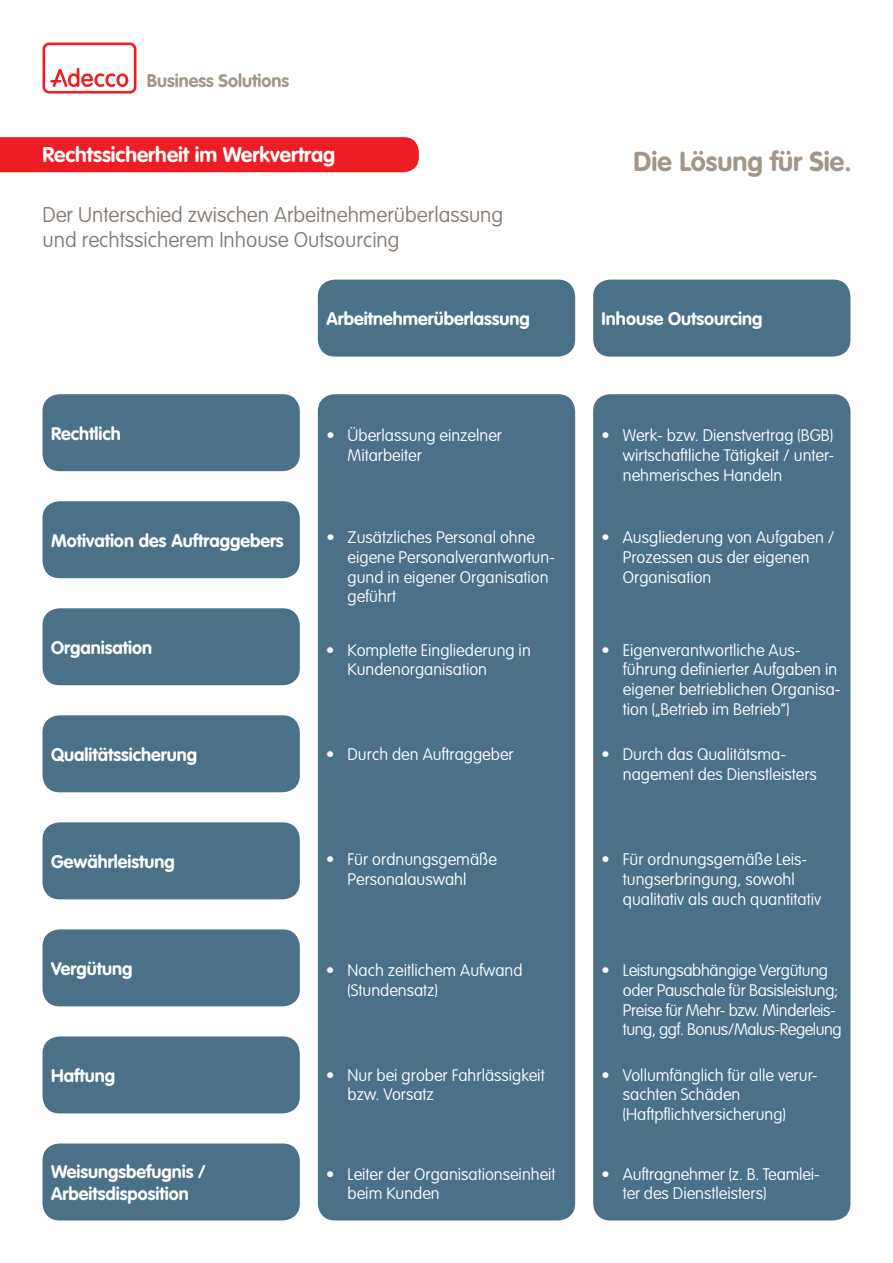
<style>
.page{position:relative;width:893px;height:1263px;background:#fff}
.page>*{position:absolute;margin:0;border:0;box-sizing:border-box;transform-origin:0 0}
.t1{font:700 27px "VAG Rounded Std";color:#a19689}
.t2{font:100 21px/25.2px "VAG Rounded Std";color:#837a73}
.t3{font:700 21px "VAG Rounded Std";color:#fff}
.t4{font:700 18px/21.6px "VAG Rounded Std";color:#fff}
.t5{font:700 18px "VAG Rounded Std";color:#a19689}
.t6{font:100 16.5px/19.8px "VAG Rounded Std";color:#fff}
.t7{font:100 16.5px/19.8px "VAG Rounded Std";letter-spacing:-.02em;color:#fff}
</style>
<div class="page">
<div style="left:0;top:137px;width:419px;height:35px;background:#ee1d23"></div>
<div style="left:43px;top:43px;width:93px;height:51px;border:3px solid #ee1d23;border-radius:5px"></div>
<svg style="left:50px;top:68px;width:78px;height:19px"></svg>
<div style="left:43px;top:394px;width:257px;height:77px;background:#4b7189;border-radius:17px"></div>
<div style="left:43px;top:501px;width:257px;height:77px;background:#4b7189;border-radius:17px"></div>
<div style="left:43px;top:608px;width:257px;height:77px;background:#4b7189;border-radius:17px"></div>
<div style="left:43px;top:715px;width:257px;height:77px;background:#4b7189;border-radius:17px"></div>
<div style="left:43px;top:822px;width:257px;height:77px;background:#4b7189;border-radius:17px"></div>
<div style="left:43px;top:929px;width:257px;height:77px;background:#4b7189;border-radius:17px"></div>
<div style="left:43px;top:1036px;width:257px;height:77px;background:#4b7189;border-radius:17px"></div>
<div style="left:43px;top:1143px;width:257px;height:77px;background:#4b7189;border-radius:17px"></div>
<div style="left:318px;top:280px;width:257px;height:77px;background:#4b7189;border-radius:17px"></div>
<div style="left:318px;top:394px;width:257px;height:826px;background:#4b7189;border-radius:17px"></div>
<div style="left:593px;top:280px;width:257px;height:77px;background:#4b7189;border-radius:17px"></div>
<div style="left:593px;top:394px;width:257px;height:826px;background:#4b7189;border-radius:17px"></div>
<p class="t5" style="left:147px;top:70px;width:144px">Business Solutions</p>
<p class="t3" style="left:43px;top:142px;width:294px">Rechtssicherheit im Werkvertrag</p>
<p class="t2" style="left:43px;top:202px;width:462px">Der Unterschied zwischen Arbeitnehmerüberlassung und rechtssicherem Inhouse Outsourcing</p>
<h1 class="t1" style="left:634px;top:146px;width:219px">Die Lösung für Sie.</h1>
<p class="t4" style="left:326px;top:309px;width:205px">Arbeitnehmerüberlassung</p>
<p class="t4" style="left:602px;top:309px;width:162px">Inhouse Outsourcing</p>
<p class="t4" style="left:51px;top:423px;width:71px">Rechtlich</p>
<p class="t6" style="left:348px;top:426px;width:156px;text-indent:-21px">• Überlassung einzelner<br>Mitarbeiter</p>
<p class="t6" style="left:623px;top:426px;width:213px;text-align:justify;text-indent:-21px">• Werk- bzw. Dienstvertrag (BGB) wirtschaftliche Tätigkeit / unter&shy;nehmerisches Handeln</p>
<p class="t4" style="left:51px;top:530px;width:234px">Motivation des Auftraggebers</p>
<p class="t4" style="left:51px;top:637px;width:102px">Organisation</p>
<p class="t4" style="left:51px;top:744px;width:147px">Qualitätssicherung</p>
<p class="t6" style="left:348px;top:528px;width:209px;text-indent:-21px">• Zusätzliches Personal ohne eigene Personalverantwortun&shy;gund in eigener Organisation geführt</p>
<p class="t6" style="left:348px;top:640px;width:185px;text-indent:-21px">• Komplette Eingliederung in<br>Kundenorganisation</p>
<p class="t6" style="left:326px;top:745px;width:189px">• Durch den Auftraggeber</p>
<p class="t6" style="left:623px;top:528px;width:213px;text-indent:-21px">• Ausgliederung von Aufgaben /<br>Prozessen aus der eigenen<br>Organisation</p>
<p class="t6" style="left:623px;top:640px;width:219px;text-indent:-21px">• Eigenverantwortliche Aus&shy;führung definierter Aufgaben in eigener betrieblichen Organisa&shy;tion („Betrieb im Betrieb”)</p>
<p class="t6" style="left:623px;top:745px;width:195px;text-indent:-21px">• Durch das Qualitätsma&shy;nagement des Dienstleisters</p>
<p class="t4" style="left:51px;top:851px;width:125px">Gewährleistung</p>
<p class="t6" style="left:326px;top:850px;width:172px;text-align:center">• Für ordnungsgemäße<br>Personalauswahl</p>
<p class="t6" style="left:623px;top:850px;width:200px;text-indent:-21px">• Für ordnungsgemäße Leis&shy;tungserbringung, sowohl qualitativ als auch quantitativ</p>
<p class="t4" style="left:51px;top:958px;width:83px">Vergütung</p>
<p class="t4" style="left:51px;top:1065px;width:66px">Haftung</p>
<p class="t6" style="left:348px;top:961px;width:176px;text-indent:-21px">• Nach zeitlichem Aufwand (Stundensatz)</p>
<p class="t6" style="left:348px;top:1065px;width:199px;text-indent:-21px">• Nur bei grober Fahrlässigkeit bzw. Vorsatz</p>
<p class="t7" style="left:623px;top:961px;width:220px;text-indent:-21px">• Leistungsabhängige Vergütung oder Pauschale für Basisleistung; Preise für Mehr- bzw. Minderleis&shy;tung, ggf. Bonus/Malus-Regelung</p>
<p class="t6" style="left:623px;top:1065px;width:196px;text-indent:-21px">• Vollumfänglich für alle verur&shy;sachten Schäden (Haftpflichtversicherung)</p>
<p class="t4" style="left:51px;top:1162px;width:156px">Weisungsbefugnis /<br>Arbeitsdisposition</p>
<p class="t6" style="left:348px;top:1164px;width:209px;text-indent:-21px">• Leiter der Organisationseinheit beim Kunden</p>
<p class="t6" style="left:623px;top:1164px;width:198px;text-indent:-21px">• Auftragnehmer (z. B. Teamlei&shy;ter des Dienstleisters)</p>
</div>
